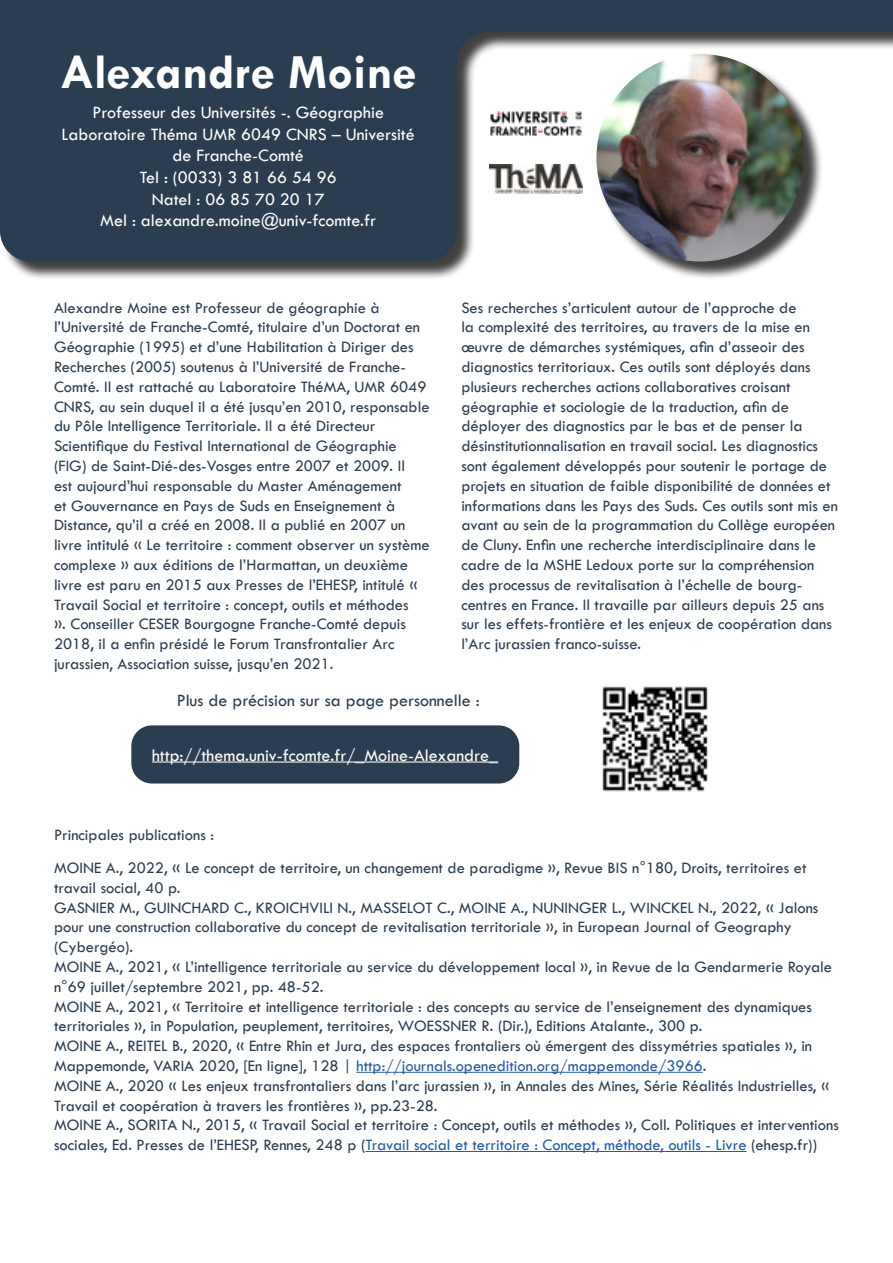
<style>
.page{position:relative;width:893px;height:1263px;background:#fff}
.page>*{position:absolute;margin:0;border:0;box-sizing:border-box;transform-origin:0 0}
.t1{font:700 49.5px "Tw Cen";color:#fff}
.t2{font:18px/21.6px "Tw Cen";color:#fff;text-align:center}
.t3{font:18px "Tw Cen";color:#2b3d50}
.t4{font:16.5px/19.8px "Tw Cen";color:#2b3d50}
.s1{color:#275b9b}
</style>
<div class="page">
<div style="left:3px;top:3px;width:890px;height:277px;background:#000;opacity:.75"></div>
<svg style="left:0;top:0;width:893px;height:261px;fill:#2b3d50"></svg>
<div style="left:599px;top:57px;width:223px;height:223px;background:#000;opacity:.75"></div>
<img style="left:596px;top:54px;width:208px;height:207px;border-radius:104px">
<div style="left:131px;top:725px;width:388px;height:58px;background:#2b3d50;border-radius:21px"></div>
<hr style="left:152px;top:761px;width:346px;height:1px;background:#fff">
<img style="left:602px;top:686px;width:106px;height:106px">
<hr style="left:356px;top:1072px;width:347px;height:1px;background:#275b9b">
<hr style="left:365px;top:1151px;width:382px;height:1px;background:#275b9b">
<img style="left:489px;top:165px;width:94px;height:28px">
<img style="left:489px;top:111px;width:94px;height:26px">
<h1 class="t1" style="left:60px;top:43px;width:358px">Alexandre Moine</h1>
<p class="t2" style="left:62px;top:102px;width:355px">Professeur des Universités -. Géographie<br>Laboratoire Théma UMR 6049 CNRS – Université de Franche-Comté<br>Tel : (0033) 3 81 66 54 96<br>Natel : 06 85 70 20 17<br>Mel : alexandre.moine@univ-fcomte.fr</p>
<p class="t4" style="left:54px;top:297px;width:377px">Alexandre Moine est Professeur de géographie à l’Université de Franche-Comté, titulaire d’un Doctorat en Géographie (1995) et d’une Habilitation à Diriger des Recherches (2005) soutenus à l’Université de Franche-Comté. Il est rattaché au Laboratoire ThéMA, UMR 6049<br>CNRS, au sein duquel il a été jusqu’en 2010, responsable du Pôle Intelligence Territoriale. Il a été Directeur Scientifique du Festival International de Géographie (FIG) de Saint-Dié-des-Vosges entre 2007 et 2009. Il<br>est aujourd’hui responsable du Master Aménagement<br>et Gouvernance en Pays de Suds en Enseignement à Distance, qu’il a créé en 2008. Il a publié en 2007 un livre intitulé « Le territoire : comment observer un système complexe » aux éditions de l’Harmattan, un deuxième livre est paru en 2015 aux Presses de l’EHESP, intitulé « Travail Social et territoire : concept, outils et méthodes<br>». Conseiller CESER Bourgogne Franche-Comté depuis 2018, il a enfin présidé le Forum Transfrontalier Arc jurassien, Association suisse, jusqu’en 2021.</p>
<p class="t4" style="left:461px;top:297px;width:378px">Ses recherches s’articulent autour de l’approche de<br>la complexité des territoires, au travers de la mise en œuvre de démarches systémiques, afin d’asseoir des diagnostics territoriaux. Ces outils sont déployés dans plusieurs recherches actions collaboratives croisant géographie et sociologie de la traduction, afin de déployer des diagnostics par le bas et de penser la désinstitutionnalisation en travail social. Les diagnostics sont également développés pour soutenir le portage de projets en situation de faible disponibilité de données et informations dans les Pays des Suds. Ces outils sont mis en avant au sein de la programmation du Collège européen de Cluny. Enfin une recherche interdisciplinaire dans le cadre de la MSHE Ledoux porte sur la compréhension des processus de revitalisation à l’échelle de bourg&shy;centres en France. Il travaille par ailleurs depuis 25 ans sur les effets-frontière et les enjeux de coopération dans l’Arc jurassien franco-suisse.</p>
<p class="t3" style="left:177px;top:689px;width:304px">Plus de précision sur sa page personnelle :</p>
<p class="t2" style="left:152px;top:744px;width:348px">http://thema.univ-fcomte.fr/_Moine-Alexandre_</p>
<p class="t4" style="left:54px;top:819px;width:754px;line-height:32.5px">Principales publications :<br>MOINE A., 2022, « Le concept de territoire, un changement de paradigme », Revue BIS n°180, Droits, territoires et</p>
<p class="t4" style="left:54px;top:878px;width:786px">travail social, 40 p.<br>GASNIER M., GUINCHARD C., KROICHVILI N., MASSELOT C., MOINE A., NUNINGER L., WINCKEL N., 2022, « Jalons pour une construction collaborative du concept de revitalisation territoriale », in European Journal of Geography (Cybergéo).<br>MOINE A., 2021, « L’intelligence territoriale au service du développement local », in Revue de la Gendarmerie Royale n°69 juillet/septembre 2021, pp. 48-52.<br>MOINE A., 2021, « Territoire et intelligence territoriale : des concepts au service de l’enseignement des dynamiques territoriales », in Population, peuplement, territoires, WOESSNER R. (Dir.), Editions Atalante., 300 p.<br>MOINE A., REITEL B., 2020, « Entre Rhin et Jura, des espaces frontaliers où émergent des dissymétries spatiales », in Mappemonde, VARIA 2020, [En ligne], 128 | <span class="s1">http://journals.openedition.org/mappemonde/3966</span>.<br>MOINE A., 2020 « Les enjeux transfrontaliers dans l’arc jurassien », in Annales des Mines, Série Réalités Industrielles, « Travail et coopération à travers les frontières », pp.23-28.<br>MOINE A., SORITA N., 2015, « Travail Social et territoire : Concept, outils et méthodes », Coll. Politiques et interventions sociales, Ed. Presses de l’EHESP, Rennes, 248 p (<span class="s1">Travail social et territoire : Concept, méthode, outils - Livre</span> (ehesp.fr))</p>
</div>
